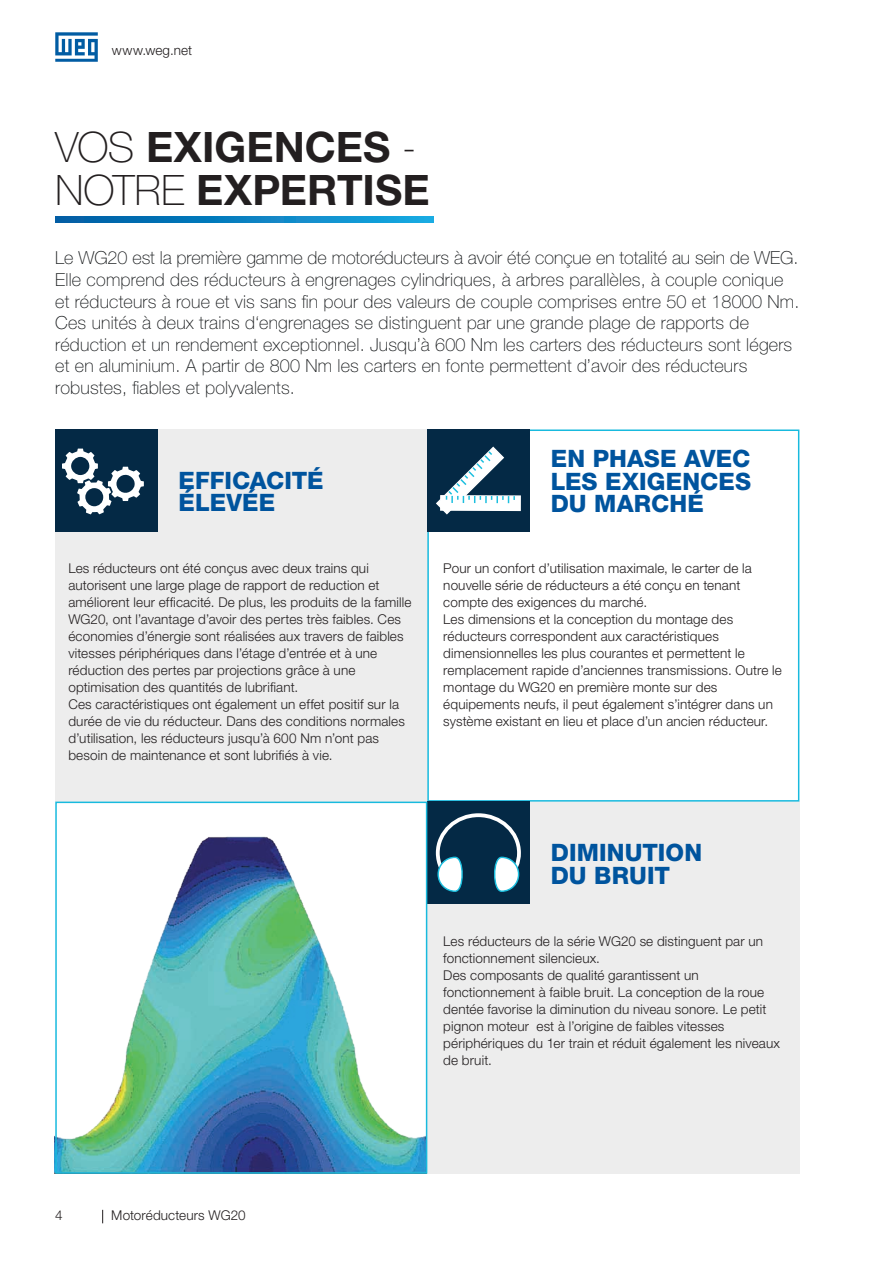
<style>
.page{position:relative;width:893px;height:1263px;background:#fff}
.page>*{position:absolute;margin:0;border:0;box-sizing:border-box;transform-origin:0 0}
.t1{font:700 42px/42.5px "Helvetica Neue LT Pro";color:#231f20}
.t2{font:800 24px/22.5px "Helvetica Neue LT Pro";letter-spacing:.005em;color:#00549e}
.t3{font:100 18px/21.6px "Helvetica Neue LT Pro";letter-spacing:.01em;color:#111416}
.t4{font:300 13.5px/17px "Helvetica Neue LT Pro";letter-spacing:.01em;color:#231f20}
.s1{font-weight:100}
</style>
<div class="page">
<svg style="left:55px;top:32px;width:43px;height:30px"></svg>
<svg style="left:102px;top:1210px;width:1px;height:13px"></svg>
<div style="left:427px;top:801px;width:372px;height:373px;background:#ededed"></div>
<div style="left:55px;top:429px;width:372px;height:372px;background:#ededed"></div>
<div style="left:427px;top:429px;width:372px;height:372px;border:2px solid #18bade"></div>
<div style="left:55px;top:429px;width:102px;height:102px;background:#042945"></div>
<svg style="left:62px;top:449px;width:82px;height:66px"></svg>
<div style="left:427px;top:429px;width:102px;height:102px;background:#042945"></div>
<div style="left:441px;top:496px;width:79px;height:14px;background:#fff"></div>
<div style="left:440px;top:495px;width:81px;height:16px;border:1px solid #fff"></div>
<svg style="left:436px;top:446px;width:79px;height:68px"></svg>
<div style="left:427px;top:801px;width:102px;height:103px;background:#042945"></div>
<svg style="left:436px;top:813px;width:85px;height:79px"></svg>
<svg style="left:55px;top:217px;width:379px;height:5px;background:#0a82c1"></svg>
<img style="left:58px;top:836px;width:366px;height:335px">
<div style="left:55px;top:801px;width:372px;height:373px;border:2px solid #18bade"></div>
<p class="t4" style="left:112px;top:42px;width:82px">www.weg.net</p>
<h1 class="t1" style="left:55px;top:125px;width:376px"><span class="s1">VOS</span> EXIGENCES <span class="s1">-<br>NOTRE</span> EXPERTISE</h1>
<p class="t3" style="left:55px;top:247px;width:746px">Le WG20 est la première gamme de motoréducteurs à avoir été conçue en totalité au sein de WEG.<br>Elle comprend des réducteurs à engrenages cylindriques, à arbres parallèles, à couple conique et réducteurs à roue et vis sans fin pour des valeurs de couple comprises entre 50 et 18000 Nm.<br>Ces unités à deux trains d‘engrenages se distinguent par une grande plage de rapports de réduction et un rendement exceptionnel. Jusqu’à 600 Nm les carters des réducteurs sont légers et en aluminium. A partir de 800 Nm les carters en fonte permettent d’avoir des réducteurs robustes, fiables et polyvalents.</p>
<h2 class="t2" style="left:179px;top:469px;width:147px">EFFICACITÉ<br>ÉLEVÉE</h2>
<p class="t4" style="left:68px;top:560px;width:345px">Les réducteurs ont été conçus avec deux trains qui autorisent une large plage de rapport de reduction et améliorent leur efficacité. De plus, les produits de la famille WG20, ont l’avantage d’avoir des pertes très faibles. Ces économies d’énergie sont réalisées aux travers de faibles vitesses périphériques dans l’étage d’entrée et à une réduction des pertes par projections grâce à une optimisation des quantités de lubrifiant.<br>Ces caractéristiques ont également un effet positif sur la durée de vie du réducteur. Dans des conditions normales d’utilisation, les réducteurs jusqu’à 600 Nm n’ont pas besoin de maintenance et sont lubrifiés à vie.</p>
<h2 class="t2" style="left:551px;top:447px;width:202px;text-align:justify">EN PHASE AVEC LES EXIGENCES DU MARCHÉ</h2>
<p class="t4" style="left:443px;top:560px;width:340px">Pour un confort d’utilisation maximale, le carter de la nouvelle série de réducteurs a été conçu en tenant compte des exigences du marché.<br>Les dimensions et la conception du montage des réducteurs correspondent aux caractéristiques dimensionnelles les plus courantes et permettent le remplacement rapide d’anciennes transmissions. Outre le montage du WG20 en première monte sur des équipements neufs, il peut également s’intégrer dans un système existant en lieu et place d’un ancien réducteur.</p>
<h2 class="t2" style="left:551px;top:841px;width:153px">DIMINUTION<br>DU BRUIT</h2>
<p class="t4" style="left:443px;top:933px;width:338px">Les réducteurs de la série WG20 se distinguent par un fonctionnement silencieux.<br>Des composants de qualité garantissent un fonctionnement à faible bruit. La conception de la roue dentée favorise la diminution du niveau sonore. Le petit pignon moteur est à l’origine de faibles vitesses périphériques du 1er train et réduit également les niveaux de bruit.</p>
<p class="t4" style="left:55px;top:1207px;width:9px">4</p>
<p class="t4" style="left:111px;top:1207px;width:136px">Motoréducteurs WG20</p>
</div>
